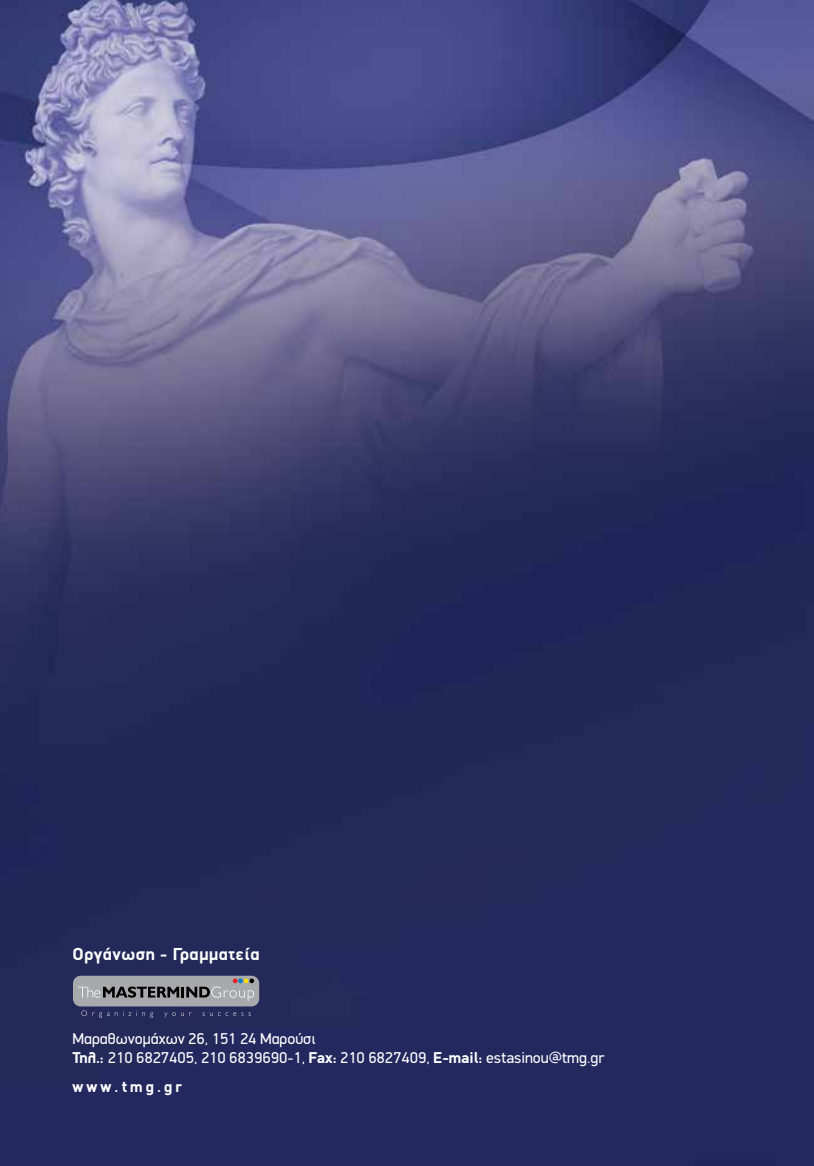
<style>
.page{position:relative;width:814px;height:1166px;background:#fff}
.page>*{position:absolute;margin:0;border:0;box-sizing:border-box;transform-origin:0 0}
.t1{font:700 17.5px "PF Din Display";letter-spacing:.03em;color:#fff}
.t2{font:15.75px/19.2px "PF Din Display";color:#fff}
.t3{font:700 15.75px "PF Din Display";letter-spacing:.2em;color:#fff}
.s1{font-weight:700}
</style>
<div class="page">
<img style="left:0;top:0;width:813px;height:1166px">
<div style="left:73px;top:976px;width:186px;height:30px;background:#a7a9ac;border-radius:8px"></div>
<svg style="left:81px;top:1010px;width:72px;height:7px"></svg>
<svg style="left:164px;top:1012px;width:28px;height:5px"></svg>
<svg style="left:202px;top:1012px;width:49px;height:4px"></svg>
<svg style="left:78px;top:978px;width:176px;height:23px"></svg>
<p class="t1" style="left:73px;top:943px;width:188px">Οργάνωση - Γραμματεία</p>
<p class="t2" style="left:73px;top:1028px;width:533px">Μαραθωνομάχων 26, 151 24 Μαρούσι<br><span class="s1">Τηλ.:</span> 210 6827405, 210 6839690-1, <span class="s1">Fax:</span> 210 6827409, <span class="s1">E-mail:</span> estasinou@tmg.gr</p>
<p class="t3" style="left:73px;top:1077px;width:110px">www.tmg.gr</p>
</div>
